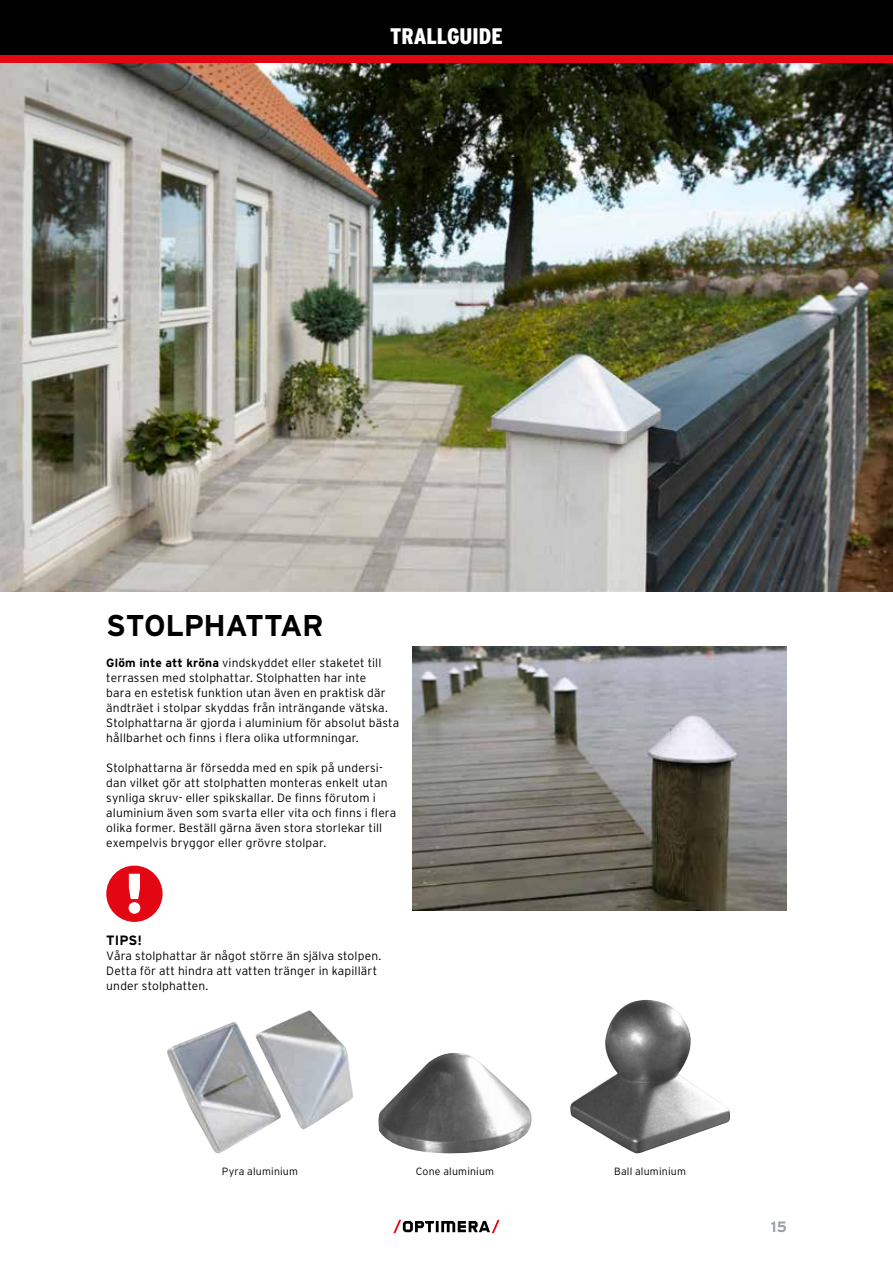
<style>
.page{position:relative;width:893px;height:1263px;background:#fff}
.page>*{position:absolute;margin:0;border:0;box-sizing:border-box;transform-origin:0 0}
.t1{font:700 30px "Interstate";letter-spacing:-.015em;color:#000}
.t2{font:900 condensed 22.5px "Interstate";color:#fff}
.t3{font:700 15px "Interstate";color:#9ca0a3}
.t4{font:700 13.5px "Interstate";color:#000}
.t5{font:300 12px/15px "Interstate";letter-spacing:.015em;color:#000}
.t6{font:300 10.5px "Interstate";letter-spacing:.02em;color:#000}
.s1{font-weight:700}
</style>
<div class="page">
<div style="left:0;top:0;width:893px;height:55px;background:#000"></div>
<div style="left:0;top:55px;width:893px;height:9px;background:#e30613"></div>
<svg style="left:393px;top:1220px;width:107px;height:13px"></svg>
<img style="left:0;top:64px;width:893px;height:527px">
<img style="left:570px;top:1000px;width:160px;height:154px">
<img style="left:378px;top:1053px;width:154px;height:100px">
<img style="left:167px;top:1010px;width:186px;height:143px">
<img style="left:412px;top:646px;width:375px;height:264px">
<div style="left:106px;top:866px;width:57px;height:56px;background:#e30613;border-radius:50%"></div>
<svg style="left:129px;top:874px;width:11px;height:40px"></svg>
<h2 class="t2" style="left:390px;top:22px;width:114px">TRALLGUIDE</h2>
<h1 class="t1" style="left:106px;top:607px;width:219px">STOLPHATTAR</h1>
<p class="t5" style="left:106px;top:655px;width:295px"><span class="s1">Glöm inte att kröna</span> vindskyddet eller staketet till terrassen med stolphattar. Stolphatten har inte<br>bara en estetisk funktion utan även en praktisk där ändträet i stolpar skyddas från inträngande vätska.<br>Stolphattarna är gjorda i aluminium för absolut bästa hållbarhet och finns i flera olika utformningar.</p>
<p class="t5" style="left:106px;top:760px;width:292px">Stolphattarna är försedda med en spik på undersi&shy;dan vilket gör att stolphatten monteras enkelt utan synliga skruv- eller spikskallar. De finns förutom i aluminium även som svarta eller vita och finns i flera olika former. Beställ gärna även stora storlekar till exempelvis bryggor eller grövre stolpar.</p>
<p class="t4" style="left:106px;top:932px;width:37px">TIPS!</p>
<p class="t5" style="left:106px;top:949px;width:277px">Våra stolphattar är något större än själva stolpen.<br>Detta för att hindra att vatten tränger in kapillärt under stolphatten.</p>
<p class="t6" style="left:222px;top:1164px;width:78px">Pyra aluminium</p>
<p class="t6" style="left:416px;top:1164px;width:80px">Cone aluminium</p>
<p class="t6" style="left:614px;top:1164px;width:73px">Ball aluminium</p>
<p class="t3" style="left:771px;top:1217px;width:17px">15</p>
</div>
